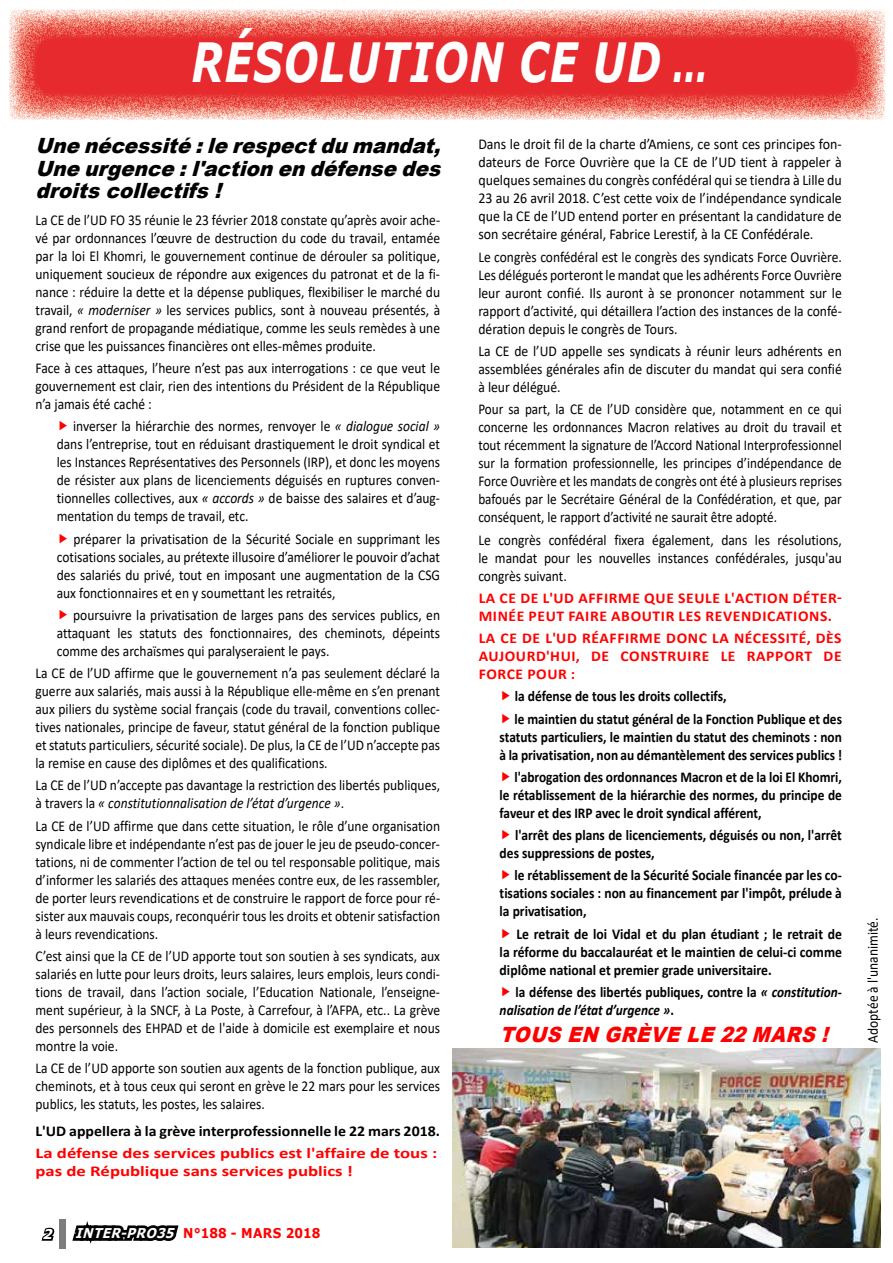
<style>
.page{position:relative;width:893px;height:1263px;background:#fff}
.page>*{position:absolute;margin:0;border:0;box-sizing:border-box;transform-origin:0 0}
.t1{font:italic 700 54px "Verdana";letter-spacing:.035em;color:#fff;scale:.75 1}
.t2{font:italic 900 21px/22.5px "Arial";color:#000;text-align:justify;scale:.95 1}
.t3{font:italic 900 21px "Arial";color:#f00;scale:.9 1}
.t4{font:15px/18px "Calibri";color:#000;text-align:justify;scale:.9 1}
.t5{font:15px/18px "Calibri";color:#000;text-align:justify;scale:.88 1}
.t6{font:15px/18px "Calibri";color:#000;text-align:justify;scale:.93 1}
.t7{font:700 15px/18px "Calibri";color:#000;scale:.9 1}
.t8{font:700 15px/18px "Calibri";color:#000;scale:.89 1}
.t9{font:700 15px/18px "Calibri";letter-spacing:.04em;color:#f00;scale:1.04 1}
.t10{font:700 15px/18px "Calibri";color:#000;text-align:justify;scale:.91 1}
.t11{font:15px/18px "Calibri";color:#000;text-align:justify;scale:.91 1}
.t12{font:700 15px/18px "Calibri";color:#f00;scale:1.25 1}
.t13{font:italic 700 15px/18px "Calibri";color:#000;scale:.89 1}
.t14{font:700 15px "Calibri";color:#000;scale:1.06 1}
.t15{font:700 13.5px "Verdana";color:#f00;scale:.9 1}
.t16{font:italic 700 13.5px "Verdana";color:#fff}
.s1{font-size:52.2px}
.s2{font-style:italic}
.s3{font-style:italic;color:#fff}
.s4{font-style:normal}
</style>
<div class="page">
<svg style="left:41px;top:1227px;width:14px;height:14px"></svg>
<svg style="left:72px;top:1221px;width:107px;height:23px"></svg>
<div style="left:60px;top:1219px;width:6px;height:30px;background:#7d7d7d"></div>
<img style="left:9px;top:9px;width:877px;height:111px">
<img style="left:452px;top:1049px;width:428px;height:199px">
<h1 class="t1" style="left:191px;top:24px;width:690px">RÉSOLUTION CE UD <span class="s1">...</span></h1>
<h2 class="t2" style="left:36px;top:134px;width:436px">Unenécessité:lerespectdumandat, Uneurgence:l'actionendéfensedes droitscollectifs!</h2>
<p class="t4" style="left:36px;top:210px;width:451px">La CE de l’UD FO 35 réunie le 23 février 2018 constate qu’après avoir ache&shy;vé par ordonnances l’œuvre de destruction du code du travail, entamée par la loi El Khomri, le gouvernement continue de dérouler sa politique, uniquement soucieux de répondre aux exigences du patronat et de la fi&shy;nance : réduire la dette et la dépense publiques, flexibiliser le marché du travail, <span class="s2">« moderniser »</span> les services publics, sont à nouveau présentés, à grand renfort de propagande médiatique, comme les seuls remèdes à une crise que les puissances financières ont elles-mêmes produite.</p>
<p class="t4" style="left:36px;top:359px;width:451px">Face à ces attaques, l’heure n’est pas aux interrogations : ce que veut le gouvernement est clair, rien des intentions du Président de la République n’a jamais été caché :</p>
<p class="t4" style="left:57px;top:417px;width:427px;text-indent:16px">inverser la hiérarchie des normes, renvoyer le <span class="s2">« dialogue social » </span>dans l’entreprise, tout en réduisant drastiquement le droit syndical et les Instances Représentatives des Personnels (IRP), et donc les moyens de résister aux plans de licenciements déguisés en ruptures conven&shy;tionnelles collectives, aux <span class="s2">« accords »</span> de baisse des salaires et d’aug&shy;mentation du temps de travail, etc.</p>
<p class="t4" style="left:57px;top:529px;width:427px;text-indent:17px">préparer la privatisation de la Sécurité Sociale en supprimant les cotisations sociales, au prétexte illusoire d’améliorer le pouvoir d’achat des salariés du privé, tout en imposant une augmentation de la CSG aux fonctionnaires et en y soumettant les retraités,</p>
<p class="t4" style="left:57px;top:605px;width:427px;text-indent:16px">poursuivre la privatisation de larges pans des services publics, en attaquant les statuts des fonctionnaires, des cheminots, dépeints comme des archaïsmes qui paralyseraient le pays.</p>
<p class="t4" style="left:36px;top:664px;width:451px">La CE de l’UD affirme que le gouvernement n’a pas seulement déclaré la guerre aux salariés, mais aussi à la République elle-même en s’en prenant aux piliers du système social français (code du travail, conventions collec&shy;tives nationales, principe de faveur, statut général de la fonction publique et statuts particuliers, sécurité sociale). De plus, la CE de l’UD n’accepte pas la remise en cause des diplômes et des qualifications.</p>
<p class="t4" style="left:36px;top:776px;width:451px">La CE de l’UD n’accepte pas davantage la restriction des libertés publiques, à travers la <span class="s2">« constitutionnalisation de l’état d’urgence »</span>.</p>
<p class="t4" style="left:36px;top:816px;width:451px">La CE de l’UD affirme que dans cette situation, le rôle d’une organisation syndicale libre et indépendante n’est pas de jouer le jeu de pseudo-concer&shy;tations, ni de commenter l’action de tel ou tel responsable politique, mais d’informer les salariés des attaques menées contre eux, de les rassembler, de porter leurs revendications et de construire le rapport de force pour ré&shy;sister aux mauvais coups, reconquérir tous les droits et obtenir satisfaction à leurs revendications.</p>
<p class="t4" style="left:36px;top:946px;width:451px">C’est ainsi que la CE de l’UD apporte tout son soutien à ses syndicats, aux salariés en lutte pour leurs droits, leurs salaires, leurs emplois, leurs condi&shy;tions de travail, dans l’action sociale, l’Education Nationale, l’enseigne&shy;ment supérieur, à la SNCF, à La Poste, à Carrefour, à l’AFPA, etc.. La grève des personnels des EHPAD et de l'aide à domicile est exemplaire et nous montre la voie.</p>
<p class="t4" style="left:36px;top:1059px;width:451px">La CE de l’UD apporte son soutien aux agents de la fonction publique, aux cheminots, et à tous ceux qui seront en grève le 22 mars pour les services publics, les statuts, les postes, les salaires.</p>
<p class="t14" style="left:36px;top:1120px;width:383px">L'UD appellera à la grève interprofessionnelle le 22 mars 2018.</p>
<p class="t12" style="left:36px;top:1144px;width:323px">La défense des services publics est l'affaire de tous : pas de République sans services publics !</p>
<p class="t16" style="left:42px;top:1225px;width:16px">2</p>
<p class="t15" style="left:75px;top:1223px;width:274px"><span class="s3">INTER-PRO35</span> N°188 - MARS 2018</p>
<p class="t6" style="left:478px;top:135px;width:392px">Dans le droit fil de la charte d’Amiens, ce sont ces principes fon&shy;dateurs de Force Ouvrière que la CE de l’UD tient à rappeler à quelques semaines du congrès confédéral qui se tiendra à Lille du 23 au 26 avril 2018. C’est cette voix de l’indépendance syndicale que la CE de l’UD entend porter en présentant la candidature de son secrétaire général, Fabrice Lerestif, à la CE Confédérale.</p>
<p class="t4" style="left:478px;top:247px;width:405px">Le congrès confédéral est le congrès des syndicats Force Ouvrière.<br>Les délégués porteront le mandat que les adhérents Force Ouvrière leur auront confié. Ils auront à se prononcer notamment sur le rapport d’activité, qui détaillera l’action des instances de la confé&shy;dération depuis le congrès de Tours.</p>
<p class="t11" style="left:478px;top:342px;width:401px">La CE de l’UD appelle ses syndicats à réunir leurs adhérents en assemblées générales afin de discuter du mandat qui sera confié à leur délégué.</p>
<p class="t5" style="left:478px;top:400px;width:415px">Pour sa part, la CE de l’UD considère que, notamment en ce qui concerne les ordonnances Macron relatives au droit du travail et tout récemment la signature de l’Accord National Interprofessionnel sur la formation professionnelle, les principes d’indépendance de Force Ouvrière et les mandats de congrès ont été à plusieurs reprises bafoués par le Secrétaire Général de la Confédération, et que, par conséquent, le rapport d’activité ne saurait être adopté.</p>
<p class="t4" style="left:478px;top:530px;width:405px">Le congrès confédéral fixera également, dans les résolutions, le mandat pour les nouvelles instances confédérales, jusqu'au congrès suivant.</p>
<p class="t9" style="left:479px;top:589px;width:351px">LA CE DE L'UD AFFIRME QUE SEULE L'ACTION DÉTER-<br>MINÉE PEUT FAIRE ABOUTIR LES REVENDICATIONS.</p>
<p class="t9" style="left:479px;top:629px;width:350px;text-align:justify">LA CE DE L'UD RÉAFFIRME DONC LA NÉCESSITÉ, DÈS AUJOURD'HUI, DE CONSTRUIRE LE RAPPORT DE FORCE POUR :</p>
<p class="t7" style="left:515px;top:685px;width:365px;line-height:22.2px">la défense de tous les droits collectifs,<br>le maintien du statut général de la Fonction Publique et des</p>
<p class="t8" style="left:500px;top:727px;width:386px">statuts particuliers, le maintien du statut des cheminots : non à la privatisation, non au démantèlement des services publics !</p>
<p class="t8" style="left:500px;top:768px;width:386px;text-align:justify;text-indent:15px">l'abrogation des ordonnances Macron et de la loi El Khomri, le rétablissement de la hiérarchie des normes, du principe de faveur et des IRP avec le droit syndical afférent,</p>
<p class="t7" style="left:500px;top:826px;width:382px;text-indent:15px">l'arrêt des plans de licenciements, déguisés ou non, l'arrêt des suppressions de postes,</p>
<p class="t7" style="left:500px;top:866px;width:382px;text-align:justify;text-indent:15px">le rétablissement de la Sécurité Sociale financée par les co&shy;tisations sociales : non au financement par l'impôt, prélude à la privatisation,</p>
<p class="t10" style="left:500px;top:924px;width:378px;text-indent:17px">Le retrait de loi Vidal et du plan étudiant ; le retrait de la réforme du baccalauréat et le maintien de celui-ci comme diplôme national et premier grade universitaire.</p>
<p class="t13" style="left:500px;top:982px;width:386px;text-indent:16px"><span class="s4">la défense des libertés publiques, contre la</span> « constitution&shy;nalisation de l’état d’urgence »<span class="s4">.</span></p>
<h2 class="t3" style="left:500px;top:1019px;width:374px">TOUS EN GRÈVE LE 22MARS !</h2>
<p class="t4" style="left:863px;top:1042px;width:140px;rotate:-90deg">Adoptée à l'unanimité.</p>
</div>
